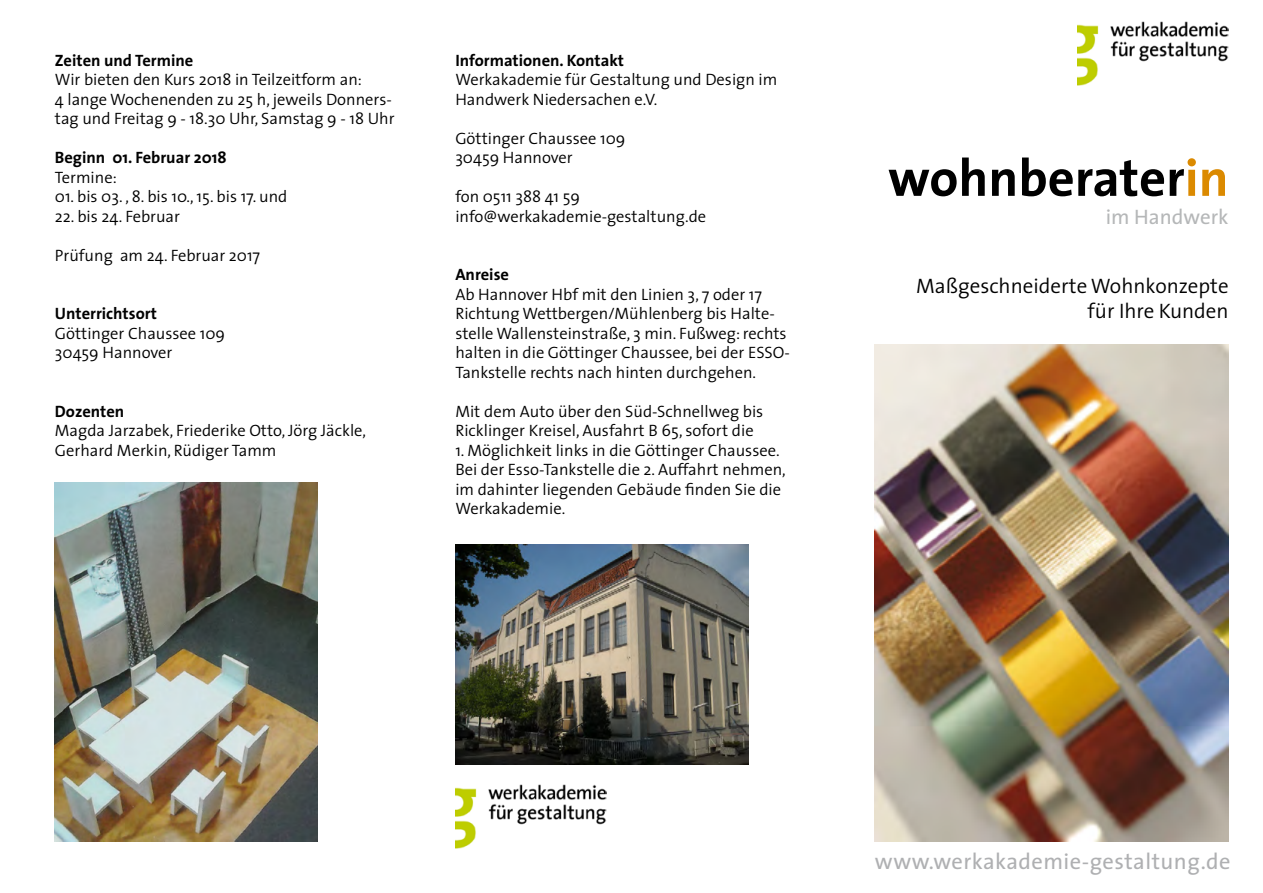
<style>
.page{position:relative;width:1263px;height:893px;background:#fff}
.page>*{position:absolute;margin:0;border:0;box-sizing:border-box;transform-origin:0 0}
.t1{font:700 52.5px "The Sans";color:#000}
.t2{font:22.5px "The Sans";letter-spacing:.02em;color:#afb0b2}
.t3{font:300 21px/25.2px "The Sans";color:#000;text-align:right}
.t4{font:21px "The Sans";color:#b5b7b8}
.t5{font:300 16.5px/19.5px "The Sans";color:#000}
.t6{font:700 16.5px "The Sans";color:#000}
.s1{color:#db8a00}
</style>
<div class="page">
<img style="left:1077px;top:21px;width:151px;height:64px">
<img style="left:874px;top:345px;width:355px;height:496px">
<img style="left:455px;top:785px;width:151px;height:64px">
<img style="left:455px;top:544px;width:293px;height:220px">
<img style="left:55px;top:482px;width:262px;height:359px">
<p class="t6" style="left:55px;top:49px;width:140px">Zeiten und Termine</p>
<p class="t5" style="left:55px;top:70px;width:341px">Wir bieten den Kurs 2018 in Teilzeitform an:<br>4 lange Wochenenden zu 25 h, jeweils Donners&shy;tag und Freitag 9 - 18.30 Uhr, Samstag 9 - 18 Uhr</p>
<p class="t6" style="left:55px;top:147px;width:173px">Beginn 01. Februar 2018</p>
<p class="t5" style="left:55px;top:167px;width:63px">Termine:</p>
<p class="t5" style="left:55px;top:187px;width:234px">01. bis 03. , 8. bis 10., 15. bis 17. und</p>
<p class="t5" style="left:55px;top:206px;width:127px">22. bis 24. Februar</p>
<p class="t5" style="left:55px;top:245px;width:207px">Prüfung am 24. Februar 2017</p>
<p class="t6" style="left:55px;top:303px;width:104px">Unterrichtsort</p>
<p class="t5" style="left:55px;top:323px;width:172px">Göttinger Chaussee 109<br>30459 Hannover</p>
<p class="t6" style="left:55px;top:400px;width:71px">Dozenten</p>
<p class="t5" style="left:55px;top:421px;width:313px">Magda Jarzabek, Friederike Otto, Jörg Jäckle,<br>Gerhard Merkin, Rüdiger Tamm</p>
<p class="t6" style="left:455px;top:49px;width:170px">Informationen. Kontakt</p>
<p class="t5" style="left:455px;top:70px;width:324px">Werkakademie für Gestaltung und Design im<br>Handwerk Niedersachen e.V.</p>
<p class="t5" style="left:455px;top:128px;width:172px">Göttinger Chaussee 109<br>30459 Hannover</p>
<p class="t5" style="left:455px;top:187px;width:252px">fon 0511 388 41 59 info@werkakademie-gestaltung.de</p>
<p class="t6" style="left:455px;top:264px;width:55px">Anreise</p>
<p class="t5" style="left:455px;top:284px;width:336px">Ab Hannover Hbf mit den Linien 3, 7 oder 17<br>Richtung Wettbergen/Mühlenberg bis Halte&shy;stelle Wallensteinstraße, 3 min. Fußweg: rechts halten in die Göttinger Chaussee, bei der ESSO-Tankstelle rechts nach hinten durchgehen.</p>
<p class="t5" style="left:455px;top:401px;width:309px">Mit dem Auto über den Süd-Schnellweg bis<br>Ricklinger Kreisel, Ausfahrt B 65, sofort die</p>
<p class="t5" style="left:455px;top:440px;width:332px">1. Möglichkeit links in die Göttinger Chaussee.<br>Bei der Esso-Tankstelle die 2. Auffahrt nehmen, im dahinter liegenden Gebäude finden Sie die Werkakademie.</p>
<h1 class="t1" style="left:888px;top:144px;width:342px">wohnberater<span class="s1">in</span></h1>
<p class="t4" style="left:1106px;top:204px;width:124px">im Handwerk</p>
<p class="t3" style="left:916px;top:273px;width:314px">Maßgeschneiderte Wohnkonzepte für Ihre Kunden</p>
<h2 class="t2" style="left:875px;top:847px;width:357px">www.werkakademie-gestaltung.de</h2>
</div>
